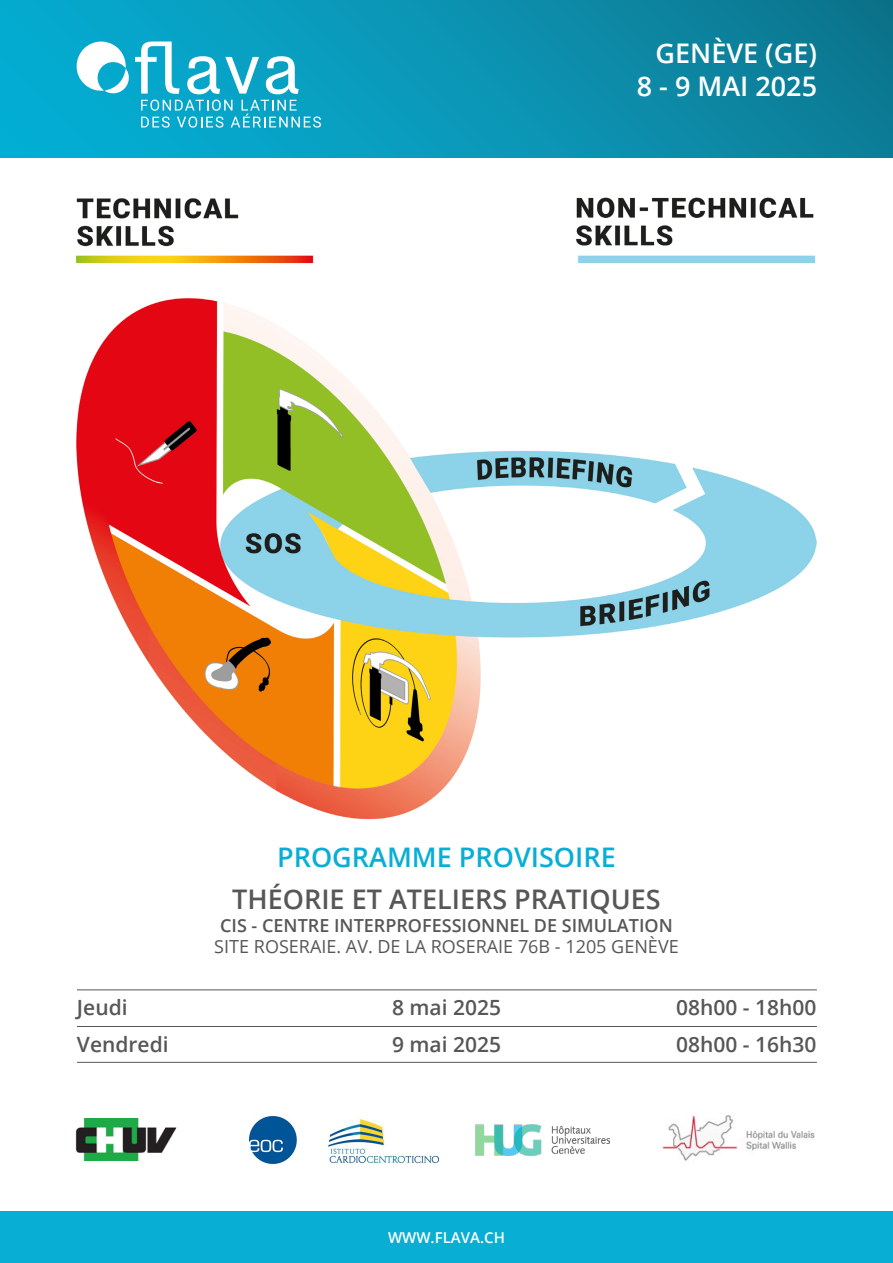
<style>
.page{position:relative;width:893px;height:1263px;background:#fff}
.page>*{position:absolute;margin:0;border:0;box-sizing:border-box;transform-origin:0 0}
.t1{font:600 27px "Open Sans";color:#575756}
.t2{font:600 27px "Open Sans";color:#fff}
.t3{font:600 27px "Open Sans";color:#08aed4}
.t4{font:600 21px "Open Sans";color:#575756}
.t5{font:18px "Open Sans";color:#575756}
.t6{font:600 18px "Open Sans";color:#575756}
.t7{font:600 15px "Open Sans";color:#fff}
</style>
<div class="page">
<div style="left:0;top:0;width:893px;height:157px;background:linear-gradient(to right,#05b0d7,#0e7a93)"></div>
<img style="left:77px;top:198px;width:739px;height:621px">
<img style="left:75px;top:1118px;width:102px;height:43px">
<img style="left:249px;top:1116px;width:189px;height:47px">
<img style="left:475px;top:1124px;width:135px;height:31px">
<img style="left:661px;top:1115px;width:154px;height:46px">
<hr style="left:77px;top:989px;width:740px;height:1px;background:#575756">
<hr style="left:77px;top:1026px;width:740px;height:1px;background:#575756">
<hr style="left:77px;top:1062px;width:740px;height:1px;background:#575756">
<div style="left:0;top:1212px;width:893px;height:51px;background:#08aed4"></div>
<svg style="left:77px;top:42px;width:244px;height:86px"></svg>
<p class="t2" style="left:655px;top:35px;width:163px">GENÈVE (GE)</p>
<p class="t2" style="left:637px;top:67px;width:182px">8 - 9 MAI 2025</p>
<p class="t3" style="left:277px;top:839px;width:340px">PROGRAMME PROVISOIRE</p>
<p class="t1" style="left:232px;top:881px;width:430px">THÉORIE ET ATELIERS PRATIQUES</p>
<p class="t6" style="left:220px;top:913px;width:454px">CIS - CENTRE INTERPROFESSIONNEL DE SIMULATION</p>
<p class="t5" style="left:214px;top:934px;width:466px">SITE ROSERAIE. AV. DE LA ROSERAIE 76B - 1205 GENÈVE</p>
<p class="t4" style="left:77px;top:993px;width:52px">Jeudi</p>
<p class="t4" style="left:392px;top:993px;width:110px">8 mai 2025</p>
<p class="t4" style="left:77px;top:1030px;width:93px">Vendredi</p>
<p class="t4" style="left:392px;top:1030px;width:110px">9 mai 2025</p>
<p class="t7" style="left:388px;top:1227px;width:118px">WWW.FLAVA.CH</p>
<p class="t4" style="left:676px;top:993px;width:142px">08h00 - 18h00</p>
<p class="t4" style="left:676px;top:1030px;width:142px">08h00 - 16h30</p>
</div>
